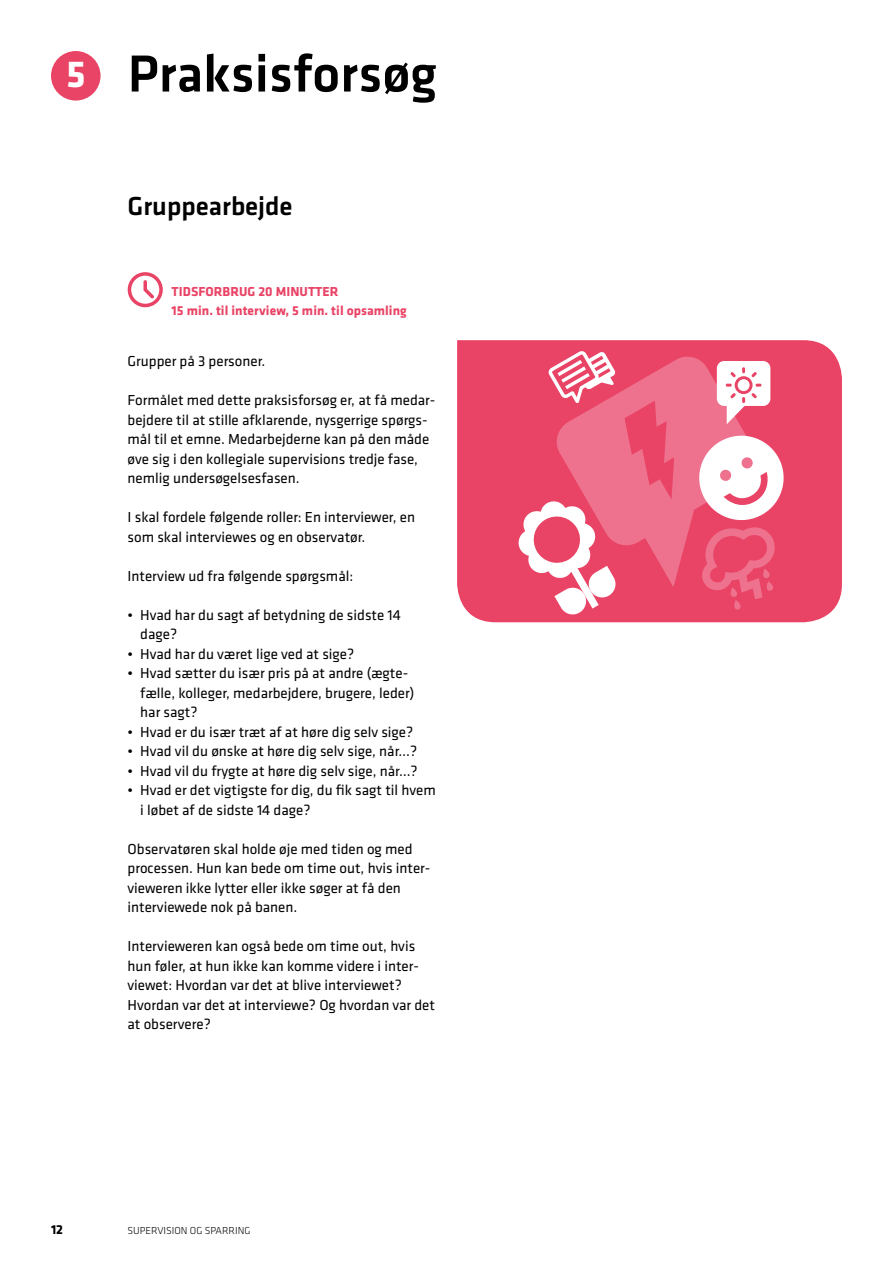
<style>
.page{position:relative;width:893px;height:1263px;background:#fff}
.page>*{position:absolute;margin:0;border:0;box-sizing:border-box;transform-origin:0 0}
.t1{font:500 54px "Klavika";color:#000}
.t2{font:500 27px "Klavika";color:#000}
.t3{font:15px/19.5px "Klavika";color:#000}
.t4{font:700 13.5px/19.5px "Klavika";letter-spacing:.005em;color:#e94365}
.t5{font:700 13.5px "Klavika";color:#000}
.t6{font:300 10.5px "Klavika";color:#000}
.s1{font-weight:700;font-size:39px;color:#fff}
</style>
<div class="page">
<div style="left:51px;top:51px;width:50px;height:50px;background:#e94365;border-radius:50%"></div>
<svg style="left:128px;top:272px;width:35px;height:35px"></svg>
<div style="left:457px;top:340px;width:385px;height:282px;background:#e94365"></div>
<svg style="left:553px;top:354px;width:207px;height:233px;fill:#ee728d"></svg>
<svg style="left:517px;top:499px;width:99px;height:117px"></svg>
<svg style="left:548px;top:350px;width:68px;height:53px"></svg>
<svg style="left:693px;top:430px;width:97px;height:180px"></svg>
<svg style="left:717px;top:361px;width:53px;height:63px"></svg>
<h1 class="t1" style="left:66px;top:37px;width:372px"><span class="s1">5</span> Praksisforsøg</h1>
<h2 class="t2" style="left:128px;top:188px;width:166px">Gruppearbejde</h2>
<p class="t4" style="left:172px;top:281px;width:237px">TIDSFORBRUG 20 MINUTTER<br>15 min. til interview, 5 min. til opsamling</p>
<p class="t3" style="left:128px;top:351px;width:139px">Grupper på 3 personer.</p>
<p class="t3" style="left:128px;top:390px;width:309px">Formålet med dette praksisforsøg er, at få medar&shy;bejdere til at stille afklarende, nysgerrige spørgs&shy;mål til et emne. Medarbejderne kan på den måde øve sig i den kollegiale supervisions tredje fase, nemlig undersøgelsesfasen.</p>
<p class="t3" style="left:128px;top:507px;width:289px">I skal fordele følgende roller: En interviewer, en som skal interviewes og en observatør.</p>
<p class="t3" style="left:128px;top:565px;width:227px">Interview ud fra følgende spørgsmål:</p>
<p class="t3" style="left:140px;top:604px;width:262px;text-indent:-13px">• Hvad har du sagt af betydning de sidste 14 dage?</p>
<p class="t3" style="left:128px;top:643px;width:228px">• Hvad har du været lige ved at sige?</p>
<p class="t3" style="left:140px;top:663px;width:276px;text-indent:-13px">• Hvad sætter du især pris på at andre (ægte&shy;fælle, kolleger, medarbejdere, brugere, leder) har sagt?</p>
<p class="t3" style="left:128px;top:721px;width:287px">• Hvad er du især træt af at høre dig selv sige?</p>
<p class="t3" style="left:128px;top:741px;width:291px">• Hvad vil du ønske at høre dig selv sige, når…?</p>
<p class="t3" style="left:128px;top:760px;width:292px">• Hvad vil du frygte at høre dig selv sige, når…?</p>
<p class="t3" style="left:140px;top:780px;width:297px;text-indent:-13px">• Hvad er det vigtigste for dig, du fik sagt til hvem i løbet af de sidste 14 dage?</p>
<p class="t3" style="left:128px;top:838px;width:304px">Observatøren skal holde øje med tiden og med processen. Hun kan bede om time out, hvis inter&shy;vieweren ikke lytter eller ikke søger at få den interviewede nok på banen.</p>
<p class="t3" style="left:128px;top:936px;width:309px">Intervieweren kan også bede om time out, hvis hun føler, at hun ikke kan komme videre i inter&shy;viewet: Hvordan var det at blive interviewet?<br>Hvordan var det at interviewe? Og hvordan var det at observere?</p>
<p class="t5" style="left:51px;top:1220px;width:14px">12</p>
<p class="t6" style="left:128px;top:1224px;width:124px">SUPERVISION OG SPARRING</p>
</div>
